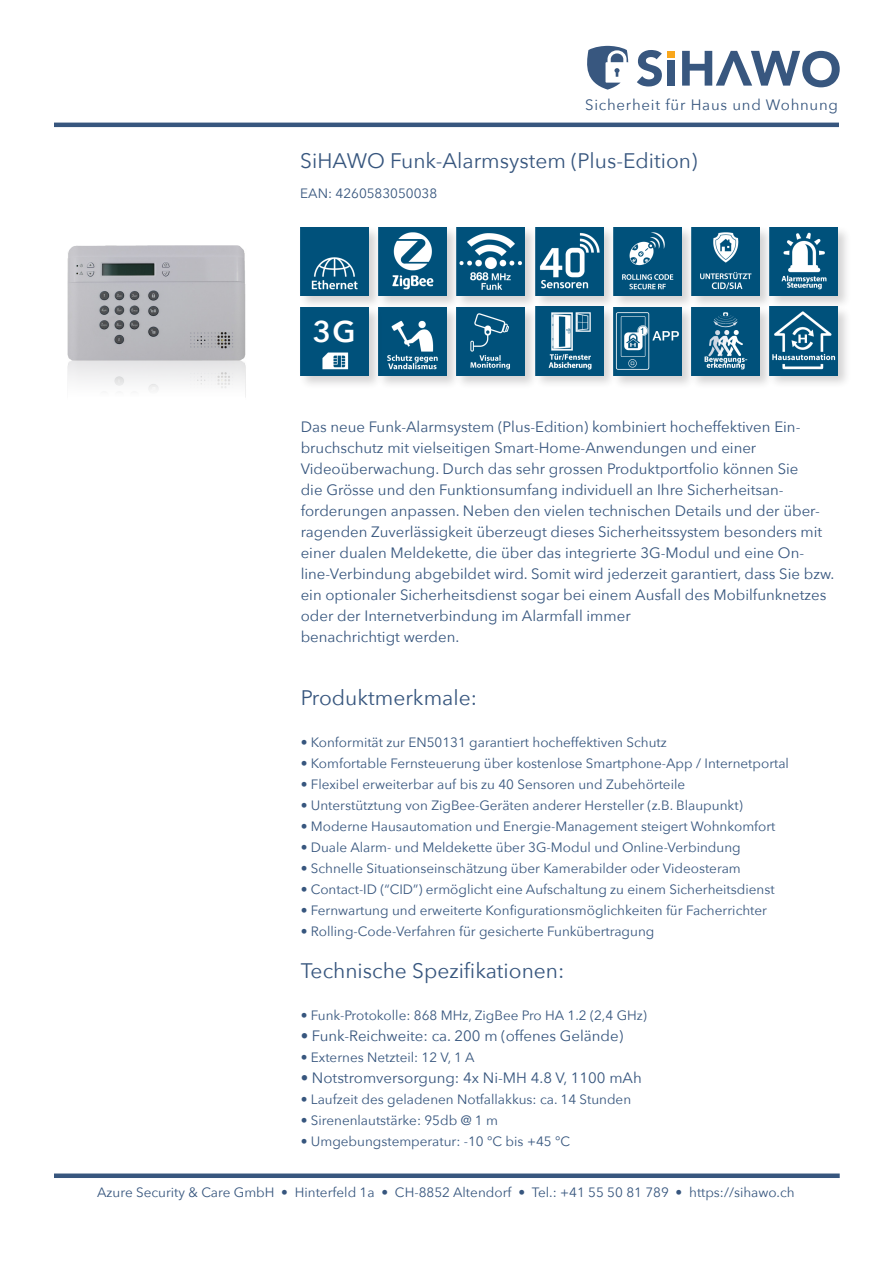
<style>
.page{position:relative;width:893px;height:1263px;background:#fff}
.page>*{position:absolute;margin:0;border:0;box-sizing:border-box;transform-origin:0 0}
.t1{font:600 30px "Avenir Next";color:#fff}
.t2{font:21px "Avenir Next";color:#37567e}
.t3{font:15px/21px "Avenir Next";color:#37567e}
.t4{font:15px "Avenir Next";letter-spacing:.05em;color:#37567e}
.t5{font:13.5px "Avenir Next";color:#37567e}
</style>
<div class="page">
<svg style="left:587px;top:46px;width:41px;height:44px"></svg>
<svg style="left:637px;top:50px;width:25px;height:36px"></svg>
<div style="left:667px;top:51px;width:8px;height:7px;background:#f9a71c"></div>
<div style="left:667px;top:60px;width:8px;height:26px;background:#38577f"></div>
<svg style="left:682px;top:51px;width:158px;height:36px"></svg>
<hr style="left:54px;top:123px;width:785px;height:4px;background:#37567e">
<img style="left:67px;top:245px;width:179px;height:152px">
<div style="left:298px;top:225px;width:84px;height:85px;background:#231f20;opacity:.2"></div>
<img style="left:300px;top:228px;width:68px;height:68px">
<div style="left:54px;top:1173px;width:786px;height:5px;background:#37567e"></div>
<div style="left:376px;top:225px;width:85px;height:85px;background:#231f20;opacity:.2"></div>
<img style="left:379px;top:228px;width:68px;height:68px">
<div style="left:689px;top:225px;width:84px;height:85px;background:#231f20;opacity:.2"></div>
<img style="left:695px;top:228px;width:64px;height:68px">
<div style="left:376px;top:305px;width:85px;height:84px;background:#231f20;opacity:.2"></div>
<img style="left:382px;top:307px;width:65px;height:68px">
<div style="left:455px;top:305px;width:84px;height:84px;background:#231f20;opacity:.2"></div>
<img style="left:457px;top:310px;width:68px;height:65px">
<div style="left:611px;top:225px;width:84px;height:85px;background:#231f20;opacity:.2"></div>
<img style="left:617px;top:228px;width:64px;height:68px">
<div style="left:611px;top:305px;width:84px;height:84px;background:#231f20;opacity:.2"></div>
<img style="left:617px;top:307px;width:64px;height:68px">
<div style="left:689px;top:305px;width:84px;height:84px;background:#231f20;opacity:.2"></div>
<img style="left:691px;top:307px;width:68px;height:68px">
<div style="left:767px;top:305px;width:85px;height:84px;background:#231f20;opacity:.2"></div>
<img style="left:770px;top:310px;width:68px;height:65px">
<div style="left:767px;top:225px;width:85px;height:85px;background:#231f20;opacity:.2"></div>
<img style="left:770px;top:228px;width:68px;height:68px">
<div style="left:533px;top:305px;width:84px;height:84px;background:#231f20;opacity:.2"></div>
<img style="left:535px;top:310px;width:68px;height:65px">
<div style="left:533px;top:225px;width:84px;height:85px;background:#231f20;opacity:.2"></div>
<img style="left:539px;top:228px;width:64px;height:68px">
<div style="left:455px;top:225px;width:84px;height:85px;background:#231f20;opacity:.2"></div>
<img style="left:457px;top:228px;width:68px;height:68px">
<div style="left:303px;top:230px;width:62px;height:25px;background:#00517b"></div>
<div style="left:298px;top:305px;width:84px;height:84px;background:#231f20;opacity:.2"></div>
<img style="left:300px;top:307px;width:68px;height:68px">
<div style="left:306px;top:315px;width:57px;height:31px;background:#00517b"></div>
<p class="t4" style="left:585px;top:92px;width:254px">Sicherheit für Haus und Wohnung</p>
<p class="t2" style="left:300px;top:143px;width:399px">SiHAWO Funk-Alarmsystem (Plus-Edition)</p>
<p class="t5" style="left:300px;top:182px;width:138px">EAN: 4260583050038</p>
<p class="t1" style="left:313px;top:305px;width:44px">3G</p>
<p class="t3" style="left:301px;top:415px;width:501px">Das neue Funk-Alarmsystem (Plus-Edition) kombiniert hocheffektiven Ein&shy;bruchschutz mit vielseitigen Smart-Home-Anwendungen und einer</p>
<p class="t3" style="left:301px;top:457px;width:535px">Videoüberwachung. Durch das sehr grossen Produktportfolio können Sie<br>die Grösse und den Funktionsumfang individuell an Ihre Sicherheitsan&shy;forderungen anpassen. Neben den vielen technischen Details und der über&shy;ragenden Zuverlässigkeit überzeugt dieses Sicherheitssystem besonders mit einer dualen Meldekette, die über das integrierte 3G-Modul und eine On&shy;line-Verbindung abgebildet wird. Somit wird jederzeit garantiert, dass Sie bzw. ein optionaler Sicherheitsdienst sogar bei einem Ausfall des Mobilfunknetzes oder der Internetverbindung im Alarmfall immer</p>
<p class="t3" style="left:301px;top:625px;width:160px">benachrichtigt werden.</p>
<p class="t2" style="left:301px;top:680px;width:178px">Produktmerkmale:</p>
<p class="t5" style="left:301px;top:731px;width:368px">• Konformität zur EN50131 garantiert hocheffektiven Schutz</p>
<p class="t5" style="left:301px;top:752px;width:490px">• Komfortable Fernsteuerung über kostenlose Smartphone-App / Internetportal</p>
<p class="t5" style="left:301px;top:773px;width:386px">• Flexibel erweiterbar auf bis zu 40 Sensoren und Zubehörteile</p>
<p class="t5" style="left:301px;top:794px;width:443px">• Unterstütztung von ZigBee-Geräten anderer Hersteller (z.B. Blaupunkt)</p>
<p class="t5" style="left:301px;top:815px;width:476px">• Moderne Hausautomation und Energie-Management steigert Wohnkomfort</p>
<p class="t5" style="left:301px;top:836px;width:441px">• Duale Alarm- und Meldekette über 3G-Modul und Online-Verbindung</p>
<p class="t5" style="left:301px;top:857px;width:442px">• Schnelle Situationseinschätzung über Kamerabilder oder Videosteram</p>
<p class="t5" style="left:301px;top:878px;width:475px">• Contact-ID (“CID”) ermöglicht eine Aufschaltung zu einem Sicherheitsdienst</p>
<p class="t5" style="left:301px;top:899px;width:468px">• Fernwartung und erweiterte Konfigurationsmöglichkeiten für Facherrichter</p>
<p class="t5" style="left:301px;top:920px;width:355px">• Rolling-Code-Verfahren für gesicherte Funkübertragung</p>
<p class="t2" style="left:301px;top:953px;width:265px">Technische Spezifikationen:</p>
<p class="t5" style="left:301px;top:1004px;width:348px">• Funk-Protokolle: 868 MHz, ZigBee Pro HA 1.2 (2,4 GHz)</p>
<p class="t3" style="left:301px;top:1024px;width:324px">• Funk-Reichweite: ca. 200 m (offenes Gelände)</p>
<p class="t5" style="left:301px;top:1046px;width:175px">• Externes Netzteil: 12 V, 1 A</p>
<p class="t3" style="left:301px;top:1066px;width:343px">• Notstromversorgung: 4x Ni-MH 4.8 V, 1100 mAh</p>
<p class="t5" style="left:301px;top:1088px;width:332px">• Laufzeit des geladenen Notfallakkus: ca. 14 Stunden</p>
<p class="t5" style="left:301px;top:1109px;width:199px">• Sirenenlautstärke: 95db @ 1 m</p>
<p class="t5" style="left:301px;top:1130px;width:271px">• Umgebungstemperatur: -10 °C bis +45 °C</p>
<p class="t5" style="left:97px;top:1181px;width:699px">Azure Security &amp; Care GmbH • Hinterfeld 1a • CH-8852 Altendorf • Tel.: +41 55 50 81 789 • https://sihawo.ch</p>
</div>
